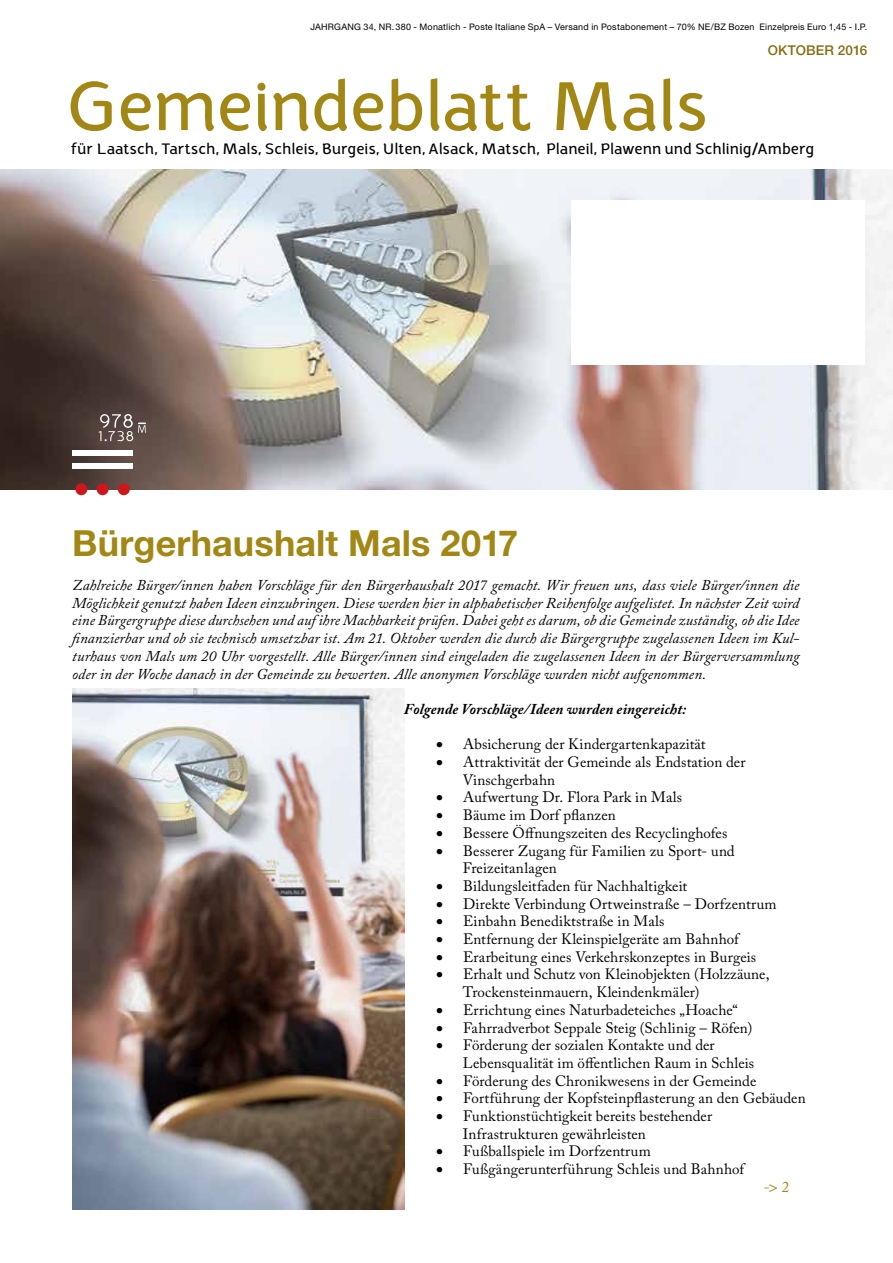
<style>
.page{position:relative;width:893px;height:1263px;background:#fff}
.page>*{position:absolute;margin:0;border:0;box-sizing:border-box;transform-origin:0 0}
.t1{font:700 75px "Halvorsen";letter-spacing:-.02em;color:#a38714}
.t2{font:700 36px "Helvetica Neue";letter-spacing:.005em;color:#a38714}
.t3{font:700 16.5px "Halvorsen";letter-spacing:-.01em;color:#000}
.t4{font:15px/17.7px "Adobe Caslon Pro";letter-spacing:.005em;color:#000}
.t5{font:italic 15px/17.7px "Adobe Caslon Pro";letter-spacing:.005em;color:#000;text-align:justify}
.t6{font:italic 700 15px "Adobe Caslon Pro";letter-spacing:.005em;color:#000}
.t7{font:15px "Adobe Caslon Pro";color:#a38714}
.t8{font:500 13.5px "Helvetica Neue";letter-spacing:.01em;color:#846d0f}
.t9{font:9px "Helvetica Neue";letter-spacing:.025em;color:#000}
.s1{font-family:"Helvetica Neue"}
</style>
<div class="page">
<img style="left:0;top:170px;width:893px;height:319px">
<hr style="left:0;top:142px;width:1px;height:31px;background:#000">
<hr style="left:892px;top:142px;width:1px;height:31px;background:#000">
<img style="left:72px;top:688px;width:332px;height:521px">
<div style="left:72px;top:463px;width:61px;height:6px;background:#fff"></div>
<div style="left:72px;top:450px;width:61px;height:6px;background:#fff"></div>
<div style="left:75px;top:483px;width:12px;height:12px;background:#cd171a;border-radius:50%"></div>
<div style="left:118px;top:483px;width:12px;height:12px;background:#cd171a;border-radius:50%"></div>
<div style="left:97px;top:483px;width:12px;height:12px;background:#cd171a;border-radius:50%"></div>
<svg style="left:99px;top:414px;width:47px;height:27px"></svg>
<div style="left:571px;top:201px;width:294px;height:164px;background:#fff"></div>
<p class="t9" style="left:310px;top:21px;width:559px">JAHRGANG 34, NR.380 - Monatlich - Poste Italiane SpA – Versand in Postabonement – 70% NE/BZ Bozen Einzelpreis Euro 1,45 - I.P.</p>
<p class="t8" style="left:768px;top:42px;width:101px">OKTOBER 2016</p>
<h1 class="t1" style="left:66px;top:66px;width:644px">Gemeindeblatt Mals</h1>
<p class="t3" style="left:71px;top:140px;width:745px">für Laatsch, Tartsch, Mals, Schleis, Burgeis, Ulten, Alsack, Matsch, Planeil, Plawenn und Schlinig/Amberg</p>
<h2 class="t2" style="left:72px;top:521px;width:447px">Bürgerhaushalt Mals 2017</h2>
<p class="t5" style="left:72px;top:576px;width:729px">Zahlreiche Bürger/innen haben Vorschläge für den Bürgerhaushalt 2017 gemacht. Wir freuen uns, dass viele Bürger/innen die Möglichkeit genutzt haben Ideen einzubringen. Diese werden hier in alphabetischer Reihenfolge aufgelistet. In nächster Zeit wird eine Bürgergruppe diese durchsehen und auf ihre Machbarkeit prüfen. Dabei geht es darum, ob die Gemeinde zuständig, ob die Idee finanzierbar und ob sie technisch umsetzbar ist. Am 21. Oktober werden die durch die Bürgergruppe zugelassenen Ideen im Kul&shy;turhaus von Mals um 20 Uhr vorgestellt. Alle Bürger/innen sind eingeladen die zugelassenen Ideen in der Bürgerversammlung oder in der Woche danach in der Gemeinde zu bewerten. Alle anonymen Vorschläge wurden nicht aufgenommen.</p>
<p class="t6" style="left:404px;top:700px;width:284px">Folgende Vorschläge/Ideen wurden eingereicht:</p>
<p class="t4" style="left:436px;top:735px;width:271px">• Absicherung der Kindergartenkapazität</p>
<p class="t4" style="left:463px;top:753px;width:284px;text-indent:-27px">• Attraktivität der Gemeinde als Endstation der<br>Vinschgerbahn</p>
<p class="t4" style="left:436px;top:788px;width:248px">• Aufwertung Dr. Flora Park in Mals</p>
<p class="t4" style="left:436px;top:806px;width:181px">• Bäume im Dorf pflanzen</p>
<p class="t4" style="left:436px;top:824px;width:293px">• Bessere Öffnungszeiten des Recyclinghofes</p>
<p class="t4" style="left:463px;top:841px;width:273px;text-indent:-27px">• Besserer Zugang für Familien zu Sport- und<br>Freizeitanlagen</p>
<p class="t4" style="left:436px;top:877px;width:253px">• Bildungsleitfaden für Nachhaltigkeit</p>
<p class="t4" style="left:436px;top:895px;width:342px">• Direkte Verbindung Ortweinstraße – Dorfzentrum</p>
<p class="t4" style="left:436px;top:912px;width:230px">• Einbahn Benediktstraße in Mals</p>
<p class="t4" style="left:436px;top:930px;width:304px">• Entfernung der Kleinspielgeräte am Bahnhof</p>
<p class="t4" style="left:436px;top:948px;width:321px">• Erarbeitung eines Verkehrskonzeptes in Burgeis</p>
<p class="t4" style="left:463px;top:965px;width:308px;text-indent:-27px">• Erhalt und Schutz von Kleinobjekten (Holzzäune,<br>Trockensteinmauern, Kleindenkmäler)</p>
<p class="t4" style="left:436px;top:1001px;width:303px">• Errichtung eines Naturbadeteiches „Hoache“</p>
<p class="t4" style="left:436px;top:1018px;width:318px">• Fahrradverbot Seppale Steig (Schlinig – Röfen)</p>
<p class="t4" style="left:463px;top:1036px;width:293px;text-indent:-27px">• Förderung der sozialen Kontakte und der<br>Lebensqualität im öffentlichen Raum in Schleis</p>
<p class="t4" style="left:436px;top:1072px;width:322px">• Förderung des Chronikwesens in der Gemeinde</p>
<p class="t4" style="left:436px;top:1089px;width:371px">• Fortführung der Kopfsteinpflasterung an den Gebäuden</p>
<p class="t4" style="left:463px;top:1107px;width:251px;text-indent:-27px">• Funktionstüchtigkeit bereits bestehender<br>Infrastrukturen gewährleisten</p>
<p class="t4" style="left:436px;top:1142px;width:216px">• Fußballspiele im Dorfzentrum</p>
<p class="t4" style="left:436px;top:1160px;width:309px">• Fußgängerunterführung Schleis und Bahnhof</p>
<p class="t7" style="left:764px;top:1178px;width:27px">-<span class="s1">&gt;</span> 2</p>
</div>
